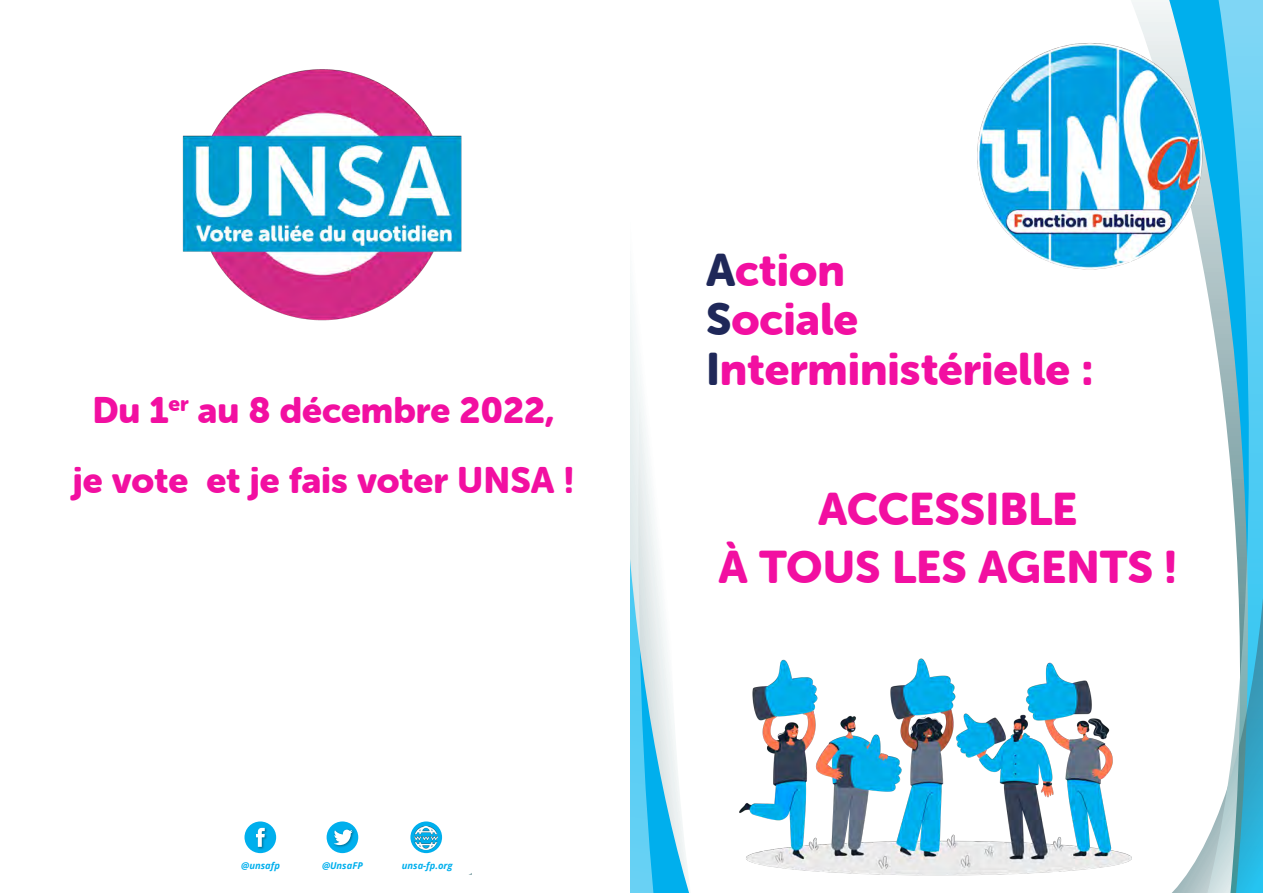
<style>
.page{position:relative;width:1263px;height:893px;background:#fff}
.page>*{position:absolute;margin:0;border:0;box-sizing:border-box;transform-origin:0 0}
.t1{font:45px/49.5px "Museo Sans Rounded 900";color:#f20fa1;text-align:center}
.t2{font:36.3px/69.3px "Museo Sans Rounded 900";color:#f20fa1;text-align:center}
.t3{font:italic 700 9.45px "Open Sans";color:#00afed}
.s1{color:#1f2859}
</style>
<div class="page">
<svg style="left:244px;top:821px;width:33px;height:33px"></svg>
<div style="left:327px;top:821px;width:31px;height:32px;background:#00afed;border-radius:50%"></div>
<img style="left:334px;top:828px;width:22px;height:21px">
<svg style="left:334px;top:830px;width:19px;height:15px"></svg>
<svg style="left:410px;top:821px;width:32px;height:32px"></svg>
<img style="left:415px;top:826px;width:23px;height:23px">
<img style="left:182px;top:69px;width:280px;height:252px">
<img style="left:754px;top:658px;width:376px;height:218px">
<svg style="left:674px;top:687px;width:80px;height:206px"></svg>
<svg style="left:631px;top:305px;width:43px;height:588px"></svg>
<svg style="left:1130px;top:0;width:39px;height:861px"></svg>
<svg style="left:1169px;top:0;width:36px;height:35px"></svg>
<svg style="left:1163px;top:577px;width:42px;height:316px"></svg>
<svg style="left:1205px;top:0;width:58px;height:893px"></svg>
<img style="left:977px;top:35px;width:232px;height:242px">
<p class="t2" style="left:73px;top:376px;width:503px">Du 1<sup>er</sup> au 8 décembre 2022,<br>je vote et je fais voter UNSA !</p>
<p class="t3" style="left:241px;top:859px;width:40px">@unsafp</p>
<p class="t3" style="left:322px;top:859px;width:42px">@UnsaFP</p>
<p class="t3" style="left:402px;top:859px;width:52px">unsa-fp.org</p>
<p class="t1" style="left:706px;top:245px;width:389px;text-align:left"><span class="s1">A</span>ction<br><span class="s1">S</span>ociale<br><span class="s1">I</span>nterministérielle :</p>
<p class="t1" style="left:718px;top:480px;width:460px;line-height:58.5px">ACCESSIBLE<br>À TOUS LES AGENTS !</p>
</div>
